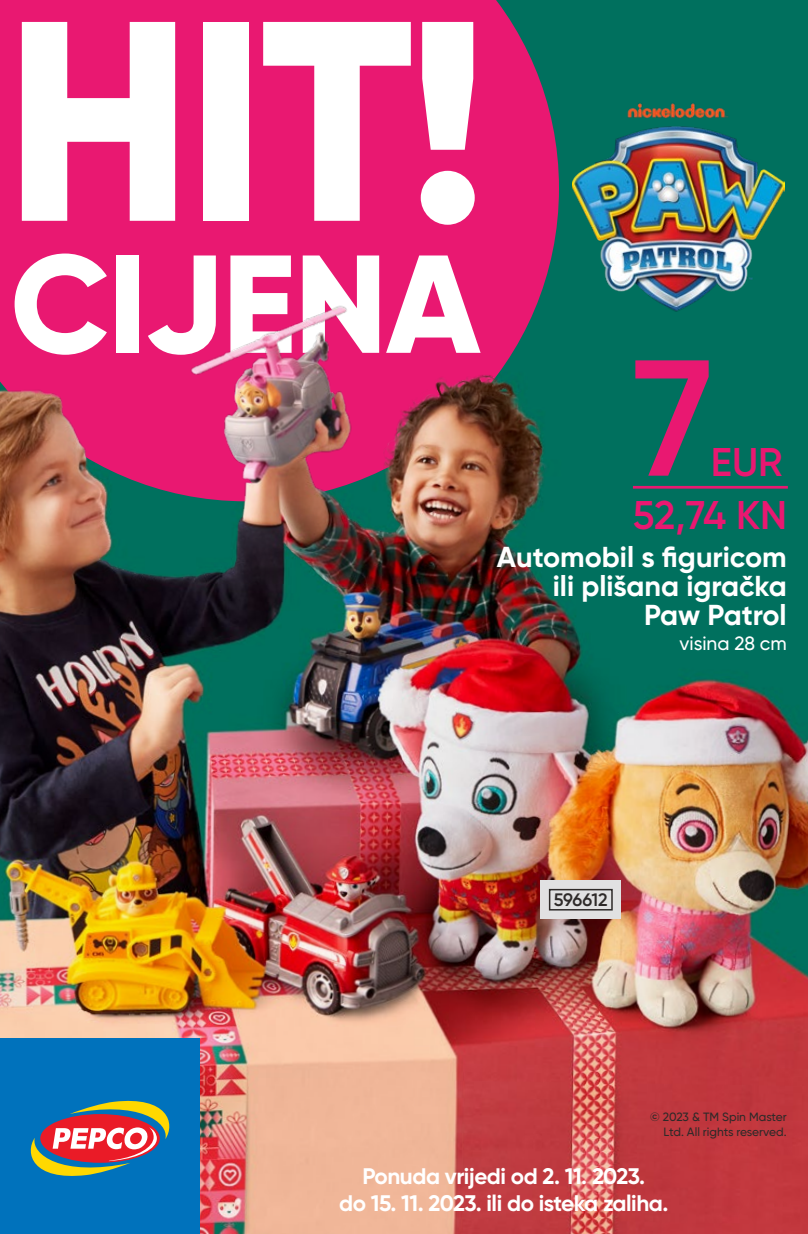
<style>
.page{position:relative;width:808px;height:1234px;background:#fff}
.page>*{position:absolute;margin:0;border:0;box-sizing:border-box;transform-origin:0 0}
.t1{font:800 283.95px "Gilroy";color:#fff}
.t2{font:600 164.55px "Gilroy";color:#e91871}
.t3{font:800 138.9px "Gilroy";letter-spacing:-.01em;color:#fff}
.t4{font:600 39.9px/52.8px "Gilroy";color:#e91871;text-align:right}
.t5{font:700 28.8px/28.8px "Gilroy";color:#fff;text-align:right}
.t6{font:700 22.5px/27px "Gilroy";letter-spacing:-.02em;color:#fff;text-align:center}
.t7{font:500 19.2px "Gilroy";color:#fff}
.t8{font:600 18px "Gilroy";letter-spacing:-.02em;color:#2e2a29}
.t9{font:500 12px/15px "Gilroy";color:#2e2a29;text-align:right}
</style>
<div class="page">
<img style="left:0;top:0;width:808px;height:1233px">
<img style="left:572px;top:94px;width:213px;height:223px">
<div style="left:541px;top:880px;width:80px;height:38px;background:#e1e1e2"></div>
<div style="left:549px;top:888px;width:64px;height:22px;border:2px solid #2e2a29"></div>
<hr style="left:633px;top:486px;width:155px;height:2px;background:#e91871">
<div style="left:0;top:0;width:559px;height:501px;background:#e91871"></div>
<img style="left:0;top:279px;width:554px;height:304px">
<div style="left:0;top:1038px;width:200px;height:195px;background:#0072bc"></div>
<svg style="left:30px;top:1100px;width:140px;height:76px"></svg>
<h1 class="t1" style="left:5px;top:-58px;width:484px">HIT!</h1>
<h3 class="t3" style="left:10px;top:216px;width:472px">CIJENA</h3>
<h2 class="t2" style="left:633px;top:316px;width:82px">7</h2>
<h3 class="t4" style="left:633px;top:435px;width:156px">EUR<br>52,74 KN</h3>
<p class="t5" style="left:497px;top:542px;width:291px">Automobil s figuricom ili plišana igračka<br>Paw Patrol</p>
<p class="t7" style="left:679px;top:631px;width:109px">visina 28 cm</p>
<p class="t8" style="left:554px;top:888px;width:55px">596612</p>
<p class="t9" style="left:650px;top:1108px;width:138px">© 2023 &amp; TM Spin Master<br>Ltd. All rights reserved.</p>
<p class="t6" style="left:339px;top:1162px;width:331px">Ponuda vrijedi od 2. 11. 2023.<br>do 15. 11. 2023. ili do isteka zaliha.</p>
</div>
